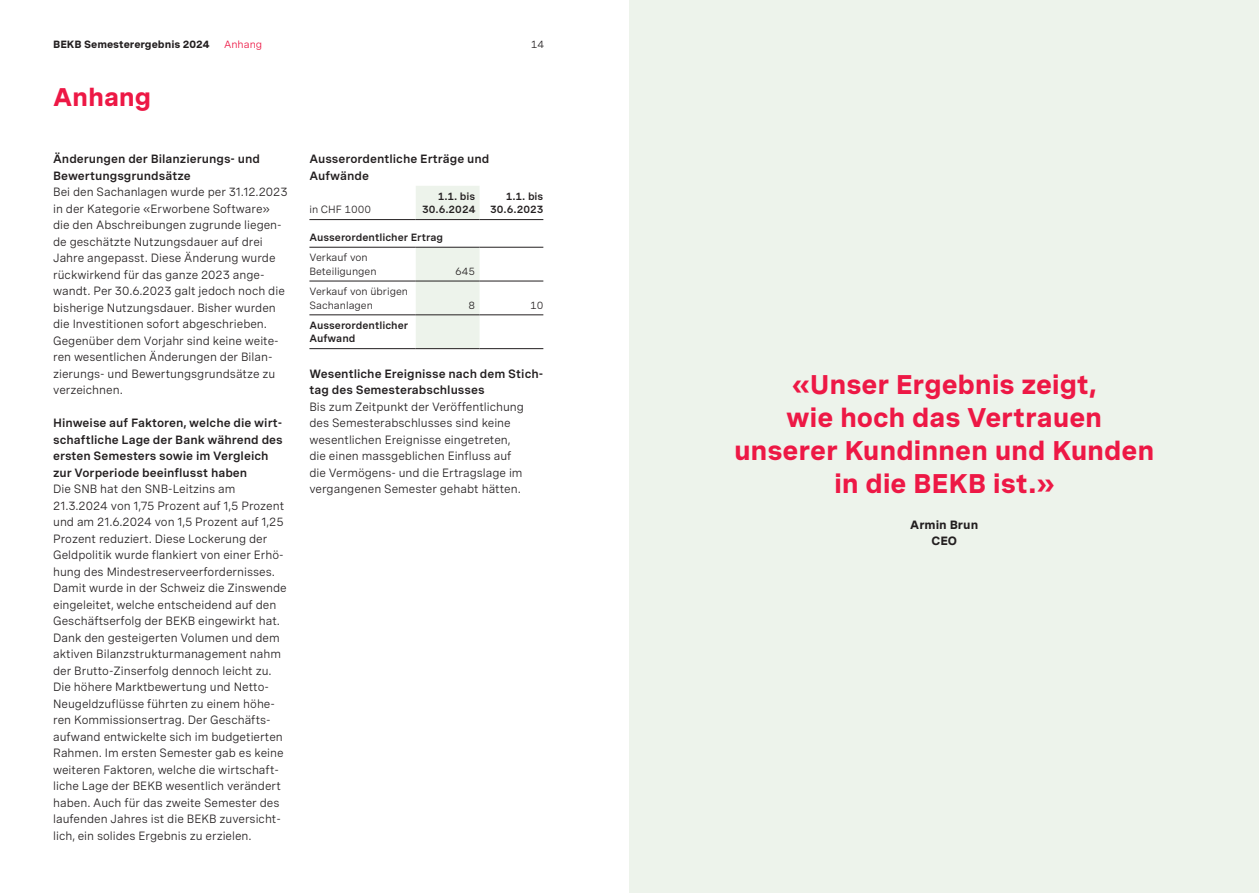
<style>
.page{position:relative;width:1259px;height:893px;background:#fff}
.page>*{position:absolute;margin:0;border:0;box-sizing:border-box;transform-origin:0 0}
.H4___8___Semi_Bold{font:700 27px/33px "Spezia BEKB";letter-spacing:-.005em;color:#ed1845;text-align:center}
.H1___17_Bold{font:700 25.5px "Spezia BEKB";letter-spacing:-.005em;color:#ed1845}
.Paragraph___9___Regular{font:12px/16.5px "Spezia BEKB";color:#231f20}
.H4___8___Semi_Bold-2{font:600 12px/16.5px "Spezia BEKB";color:#231f20}
.Paragraph___9___Regular-2{font:600 12px/16.5px "Spezia BEKB";color:#231f20}
.Paragraph___9___Regular-3{font:700 12px/16.5px "Spezia BEKB";color:#231f20;text-align:center}
.t1{font:600 10.5px/13.5px "Spezia BEKB";color:#231f20;text-align:right}
.t2{font:10.5px/13.5px "Spezia BEKB";color:#231f20}
.t3{font:700 10.5px "Spezia BEKB";color:#231f20}
.t4{font:10.5px "Spezia BEKB";color:#ed1845}
</style>
<div class="page">
<svg style="left:416px;top:186px;width:63px;height:162px"></svg>
<hr style="left:309px;top:219px;width:107px;height:1px;background:#231f20">
<hr style="left:309px;top:247px;width:107px;height:1px;background:#231f20">
<hr style="left:416px;top:247px;width:63px;height:1px;background:#231f20">
<hr style="left:479px;top:247px;width:64px;height:1px;background:#231f20">
<hr style="left:309px;top:281px;width:107px;height:1px;background:#231f20">
<hr style="left:416px;top:281px;width:63px;height:1px;background:#231f20">
<hr style="left:479px;top:281px;width:64px;height:1px;background:#231f20">
<hr style="left:309px;top:315px;width:107px;height:1px;background:#231f20">
<hr style="left:416px;top:315px;width:63px;height:1px;background:#231f20">
<hr style="left:479px;top:315px;width:64px;height:1px;background:#231f20">
<hr style="left:416px;top:219px;width:63px;height:1px;background:#231f20">
<hr style="left:479px;top:219px;width:64px;height:1px;background:#231f20">
<hr style="left:309px;top:348px;width:107px;height:1px;background:#231f20">
<hr style="left:416px;top:348px;width:63px;height:1px;background:#231f20">
<hr style="left:479px;top:348px;width:64px;height:1px;background:#231f20">
<div style="left:629px;top:0;width:630px;height:893px;background:#edf3eb"></div>
<p class="t3" style="left:53px;top:37px;width:158px">BEKB Semesterergebnis 2024</p>
<p class="t4" style="left:224px;top:37px;width:40px">Anhang</p>
<p class="t2" style="left:531px;top:37px;width:15px">14</p>
<h1 class="H1___17_Bold" style="left:53px;top:77px;width:100px">Anhang</h1>
<h4 class="H4___8___Semi_Bold-2" style="left:53px;top:150px;width:208px">Änderungen der Bilanzierungs- und<br>Bewertungsgrundsätze</h4>
<p class="Paragraph___9___Regular" style="left:53px;top:183px;width:236px">Bei den Sachanlagen wurde per 31.12.2023 in der Kategorie «Erworbene Software» die den Abschreibungen zugrunde liegen&shy;de geschätzte Nutzungsdauer auf drei Jahre angepasst. Diese Änderung wurde rückwirkend für das ganze 2023 ange&shy;wandt. Per 30.6.2023 galt jedoch noch die bisherige Nutzungsdauer. Bisher wurden die Investitionen sofort abgeschrieben.<br>Gegenüber dem Vorjahr sind keine weite&shy;ren wesentlichen Änderungen der Bilan&shy;zierungs- und Bewertungsgrundsätze zu verzeichnen.</p>
<h4 class="H4___8___Semi_Bold-2" style="left:53px;top:414px;width:231px">Hinweise auf Faktoren, welche die wirt&shy;schaftliche Lage der Bank während des ersten Semesters sowie im Vergleich zur Vorperiode beeinflusst haben</h4>
<p class="Paragraph___9___Regular" style="left:53px;top:480px;width:235px">Die SNB hat den SNB-Leitzins am 21.3.2024 von 1,75 Prozent auf 1,5 Prozent und am 21.6.2024 von 1,5 Prozent auf 1,25<br>Prozent reduziert. Diese Lockerung der Geldpolitik wurde flankiert von einer Erhö&shy;hung des Mindestreserveerfordernisses.<br>Damit wurde in der Schweiz die Zinswende eingeleitet, welche entscheidend auf den Geschäftserfolg der BEKB eingewirkt hat.<br>Dank den gesteigerten Volumen und dem aktiven Bilanzstrukturmanagement nahm der Brutto-Zinserfolg dennoch leicht zu.<br>Die höhere Marktbewertung und Netto-Neugeldzuflüsse führten zu einem höhe&shy;ren Kommissionsertrag. Der Geschäfts&shy;aufwand entwickelte sich im budgetierten Rahmen. Im ersten Semester gab es keine weiteren Faktoren, welche die wirtschaft&shy;liche Lage der BEKB wesentlich verändert haben. Auch für das zweite Semester des laufenden Jahres ist die BEKB zuversicht&shy;lich, ein solides Ergebnis zu erzielen.</p>
<p class="Paragraph___9___Regular-2" style="left:309px;top:150px;width:181px">Ausserordentliche Erträge und<br>Aufwände</p>
<p class="t2" style="left:309px;top:202px;width:63px">in CHF 1000</p>
<p class="t1" style="left:422px;top:189px;width:55px">1.1. bis<br>30.6.2024</p>
<p class="t1" style="left:490px;top:189px;width:55px">1.1. bis<br>30.6.2023</p>
<p class="t1" style="left:309px;top:230px;width:135px">Ausserordentlicher Ertrag</p>
<p class="t2" style="left:309px;top:250px;width:69px">Verkauf von<br>Beteiligungen</p>
<p class="t2" style="left:455px;top:264px;width:22px">645</p>
<p class="t2" style="left:309px;top:284px;width:100px">Verkauf von übrigen<br>Sachanlagen</p>
<p class="t2" style="left:468px;top:297px;width:8px">8</p>
<p class="t2" style="left:530px;top:297px;width:15px">10</p>
<p class="t1" style="left:309px;top:318px;width:100px;text-align:left">Ausserordentlicher<br>Aufwand</p>
<h4 class="H4___8___Semi_Bold-2" style="left:309px;top:364px;width:235px">Wesentliche Ereignisse nach dem Stich&shy;tag des Semesterabschlusses</h4>
<p class="Paragraph___9___Regular" style="left:309px;top:397px;width:216px">Bis zum Zeitpunkt der Veröffentlichung des Semesterabschlusses sind keine wesentlichen Ereignisse eingetreten, die einen massgeblichen Einfluss auf die Vermögens- und die Ertragslage im vergangenen Semester gehabt hätten.</p>
<h4 class="H4___8___Semi_Bold" style="left:734px;top:366px;width:422px">«Unser Ergebnis zeigt,<br>wie hoch das Vertrauen unserer Kundinnen und Kunden in die BEKB ist.»</h4>
<p class="Paragraph___9___Regular-3" style="left:910px;top:515px;width:69px">Armin Brun<br>CEO</p>
</div>
